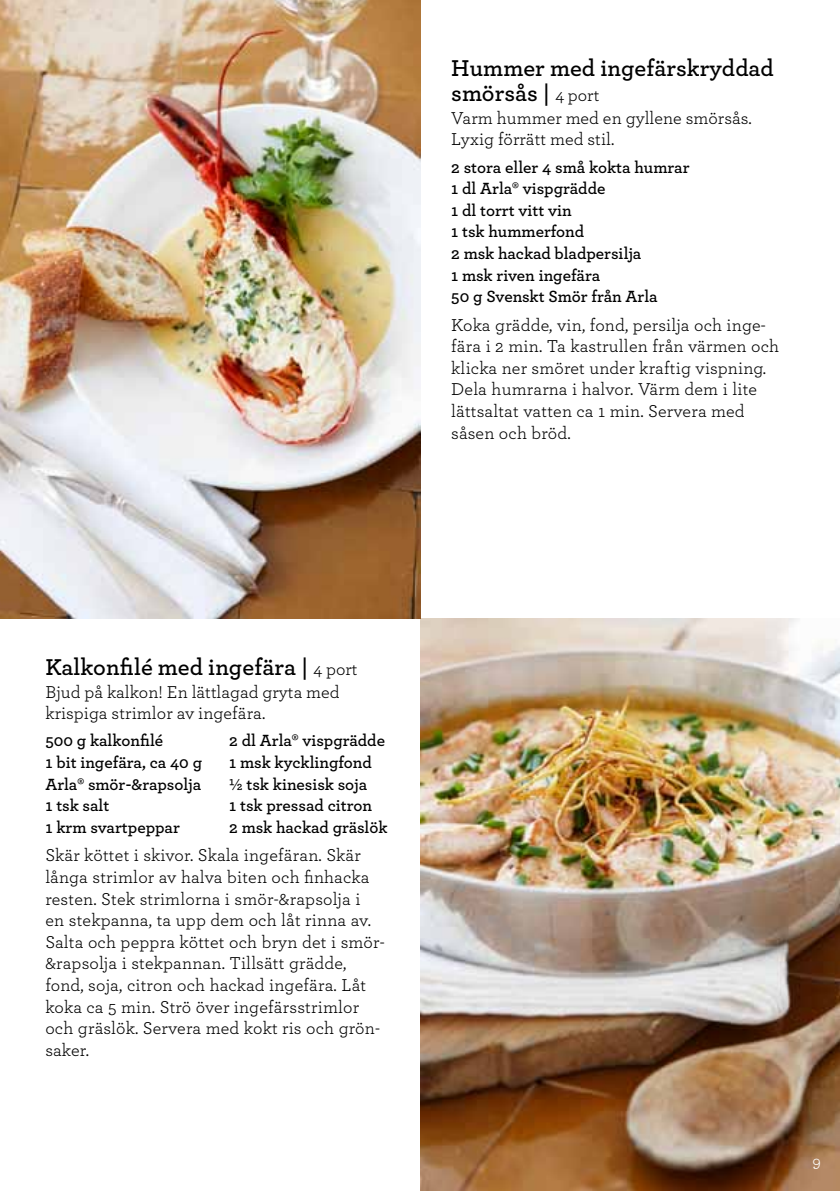
<style>
.page{position:relative;width:840px;height:1191px;background:#fff}
.page>*{position:absolute;margin:0;border:0;box-sizing:border-box;transform-origin:0 0}
.t1{font:600 24px/25px "Archer";letter-spacing:.005em;color:#000}
.t2{font:18px/21.6px "Archer";letter-spacing:.01em;color:#000}
.t3{font:600 17px/21.6px "Archer";color:#000}
.t4{font:16.4px "Archer";color:#fff}
.s1{font-weight:400;font-size:18px}
</style>
<div class="page">
<img style="left:420px;top:618px;width:419px;height:573px">
<img style="left:0;top:0;width:420px;height:618px">
<h1 class="t1" style="left:451px;top:54px;width:324px">Hummer med ingefärskryddad smörsås | <span class="s1">4 port</span></h1>
<p class="t2" style="left:451px;top:106px;width:302px">Varm hummer med en gyllene smörsås.<br>Lyxig förrätt med stil.</p>
<p class="t3" style="left:451px;top:155px;width:240px">2 stora eller 4 små kokta humrar<br>1 dl Arla® vispgrädde<br>1 dl torrt vitt vin<br>1 tsk hummerfond<br>2 msk hackad bladpersilja<br>1 msk riven ingefära<br>50 g Svenskt Smör från Arla</p>
<p class="t2" style="left:451px;top:313px;width:329px">Koka grädde, vin, fond, persilja och inge&shy;fära i 2 min. Ta kastrullen från värmen och klicka ner smöret under kraftig vispning.<br>Dela humrarna i halvor. Värm dem i lite lättsaltat vatten ca 1 min. Servera med såsen och bröd.</p>
<h1 class="t1" style="left:45px;top:653px;width:313px">Kalkonfilé med ingefära | <span class="s1">4 port</span></h1>
<p class="t2" style="left:45px;top:680px;width:295px">Bjud på kalkon! En lättlagad gryta med krispiga strimlor av ingefära.</p>
<p class="t3" style="left:45px;top:729px;width:158px">500 g kalkonfilé<br>1 bit ingefära, ca 40 g<br>Arla® smör-&amp;rapsolja<br>1 tsk salt<br>1 krm svartpeppar</p>
<p class="t2" style="left:45px;top:843px;width:341px">Skär köttet i skivor. Skala ingefäran. Skär långa strimlor av halva biten och finhacka resten. Stek strimlorna i smör-&amp;rapsolja i<br>en stekpanna, ta upp dem och låt rinna av.<br>Salta och peppra köttet och bryn det i smör-&amp;rapsolja i stekpannan. Tillsätt grädde, fond, soja, citron och hackad ingefära. Låt koka ca 5 min. Strö över ingefärsstrimlor och gräslök. Servera med kokt ris och grön&shy;saker.</p>
<p class="t3" style="left:229px;top:729px;width:160px">2 dl Arla® vispgrädde<br>1 msk kycklingfond ½ tsk kinesisk soja<br>1 tsk pressad citron<br>2 msk hackad gräslök</p>
<p class="t4" style="left:812px;top:1149px;width:10px">9</p>
</div>
